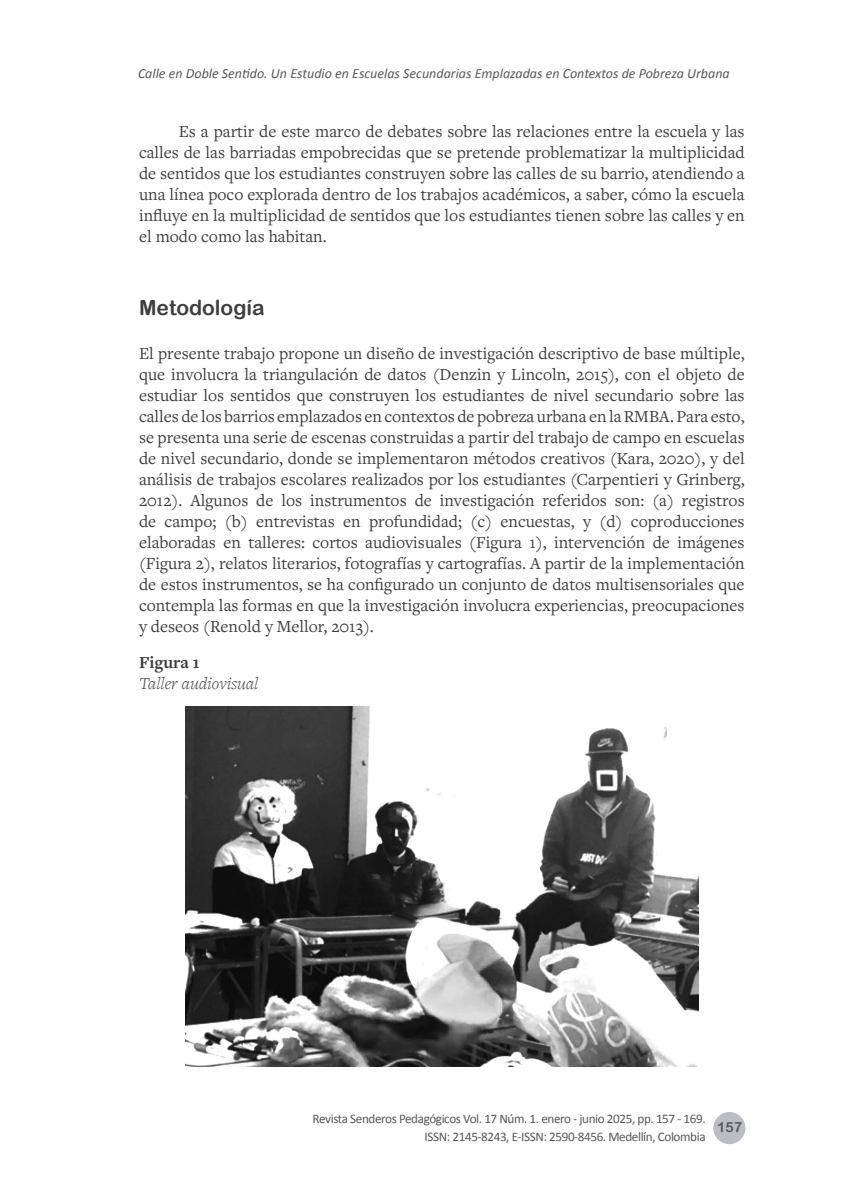
<style>
.page{position:relative;width:844px;height:1191px;background:#fff}
.page>*{position:absolute;margin:0;border:0;box-sizing:border-box;transform-origin:0 0}
.t1{font:21px "Arial Rounded MT Bold";color:#3e3e3f}
.cccc{font:17.5px/21px "Freight Text Pro";color:#3e3e3f;text-align:justify}
.DEFFF{font:17.5px/21px "Freight Text Pro";color:#3e3e3f;text-align:justify}
.t2{font:italic 300 17.5px "Freight Text Pro";color:#3e3e3f}
.t3{font:700 17.5px "Freight Text Pro";color:#3e3e3f}
.t4{font:italic 14px "Calibri";color:#57585a}
.t5{font:14px "Arial Rounded MT Bold";color:#57585a}
.t6{font:13.12px/17.5px "Calibri";letter-spacing:-.03em;color:#57585a;text-align:right}
</style>
<div class="page">
<div style="left:713px;top:1112px;width:32px;height:32px;background:#bcbdc0;border-radius:50%"></div>
<img style="left:185px;top:706px;width:513px;height:361px">
<p class="t4" style="left:138px;top:65px;width:593px">Calle en Doble Sentido. Un Estudio en Escuelas Secundarias Emplazadas en Contextos de Pobreza Urbana</p>
<p class="DEFFF" style="left:139px;top:120px;width:607px;text-indent:40px">Es a partir de este marco de debates sobre las relaciones entre la escuela y las calles de las barriadas empobrecidas que se pretende problematizar la multiplicidad de sentidos que los estudiantes construyen sobre las calles de su barrio, atendiendo a una línea poco explorada dentro de los trabajos académicos, a saber, cómo la escuela influye en la multiplicidad de sentidos que los estudiantes tienen sobre las calles y en el modo como las habitan.</p>
<p class="t1" style="left:139px;top:295px;width:127px">Metodología</p>
<p class="cccc" style="left:139px;top:342px;width:607px">El presente trabajo propone un diseño de investigación descriptivo de base múltiple, que involucra la triangulación de datos (Denzin y Lincoln, 2015), con el objeto de estudiar los sentidos que construyen los estudiantes de nivel secundario sobre las calles de los barrios emplazados en contextos de pobreza urbana en la RMBA. Para esto, se presenta una serie de escenas construidas a partir del trabajo de campo en escuelas de nivel secundario, donde se implementaron métodos creativos (Kara, 2020), y del análisis de trabajos escolares realizados por los estudiantes (Carpentieri y Grinberg, 2012). Algunos de los instrumentos de investigación referidos son: (a) registros de campo; (b) entrevistas en profundidad; (c) encuestas, y (d) coproducciones elaboradas en talleres: cortos audiovisuales (Figura 1), intervención de imágenes (Figura 2), relatos literarios, fotografías y cartografías. A partir de la implementación de estos instrumentos, se ha configurado un conjunto de datos multisensoriales que contempla las formas en que la investigación involucra experiencias, preocupaciones y deseos (Renold y Mellor, 2013).</p>
<p class="t3" style="left:139px;top:650px;width:62px">Figura 1</p>
<p class="t2" style="left:139px;top:671px;width:121px">Taller audiovisual</p>
<p class="t6" style="left:312px;top:1110px;width:394px">Revista Senderos Pedagógicos Vol. 17 Núm. 1. enero - junio 2025, pp. 157 - 169.<br>ISSN: 2145-8243, E-ISSN: 2590-8456. Medellín, Colombia</p>
<p class="t5" style="left:717px;top:1118px;width:26px">157</p>
</div>
